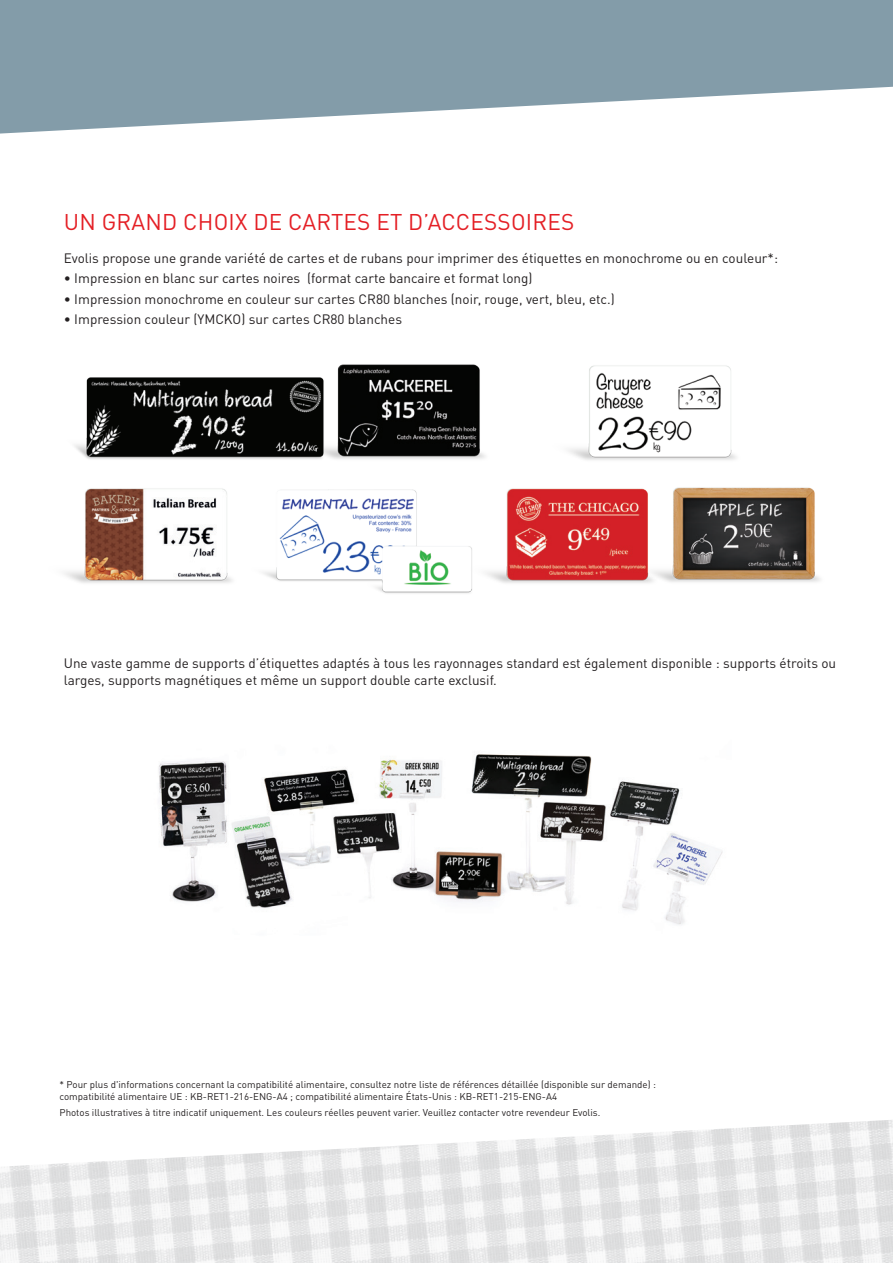
<style>
.page{position:relative;width:893px;height:1263px;background:#fff}
.page>*{position:absolute;margin:0;border:0;box-sizing:border-box;transform-origin:0 0}
.t1{font:22.5px "DINOT";letter-spacing:.01em;color:#e41f25}
.t2{font:13.5px/16.2px "DINOT";color:#231f20}
.t3{font:9.75px/11.7px "DINOT";color:#231f20}
</style>
<div class="page">
<img style="left:690px;top:487px;width:130px;height:95px">
<img style="left:268px;top:489px;width:186px;height:105px">
<img style="left:454px;top:487px;width:236px;height:107px">
<img style="left:337px;top:364px;width:148px;height:95px">
<img style="left:568px;top:365px;width:168px;height:95px">
<img style="left:64px;top:488px;width:204px;height:95px">
<svg style="left:0;top:0;width:893px;height:134px;fill:#839ca9"></svg>
<img style="left:158px;top:754px;width:565px;height:171px">
<img style="left:0;top:1120px;width:893px;height:143px">
<img style="left:74px;top:373px;width:290px;height:86px">
<h1 class="t1" style="left:64px;top:208px;width:512px">UN GRAND CHOIX DE CARTES ET D’ACCESSOIRES</h1>
<p class="t2" style="left:64px;top:250px;width:716px">Evolis propose une grande variété de cartes et de rubans pour imprimer des étiquettes en monochrome ou en couleur*:</p>
<p class="t2" style="left:64px;top:270px;width:470px">• Impression en blanc sur cartes noires (format carte bancaire et format long)</p>
<p class="t2" style="left:64px;top:291px;width:553px">• Impression monochrome en couleur sur cartes CR80 blanches (noir, rouge, vert, bleu, etc.)</p>
<p class="t2" style="left:64px;top:311px;width:340px">• Impression couleur (YMCKO) sur cartes CR80 blanches</p>
<p class="t2" style="left:64px;top:655px;width:774px">Une vaste gamme de supports d’étiquettes adaptés à tous les rayonnages standard est également disponible : supports étroits ou larges, supports magnétiques et même un support double carte exclusif.</p>
<p class="t3" style="left:60px;top:1078px;width:598px">* Pour plus d'informations concernant la compatibilité alimentaire, consultez notre liste de références détaillée (disponible sur demande) : compatibilité alimentaire UE : KB-RET1-216-ENG-A4 ; compatibilité alimentaire États-Unis : KB-RET1-215-ENG-A4</p>
<p class="t3" style="left:60px;top:1106px;width:542px">Photos illustratives à titre indicatif uniquement. Les couleurs réelles peuvent varier. Veuillez contacter votre revendeur Evolis.</p>
</div>
